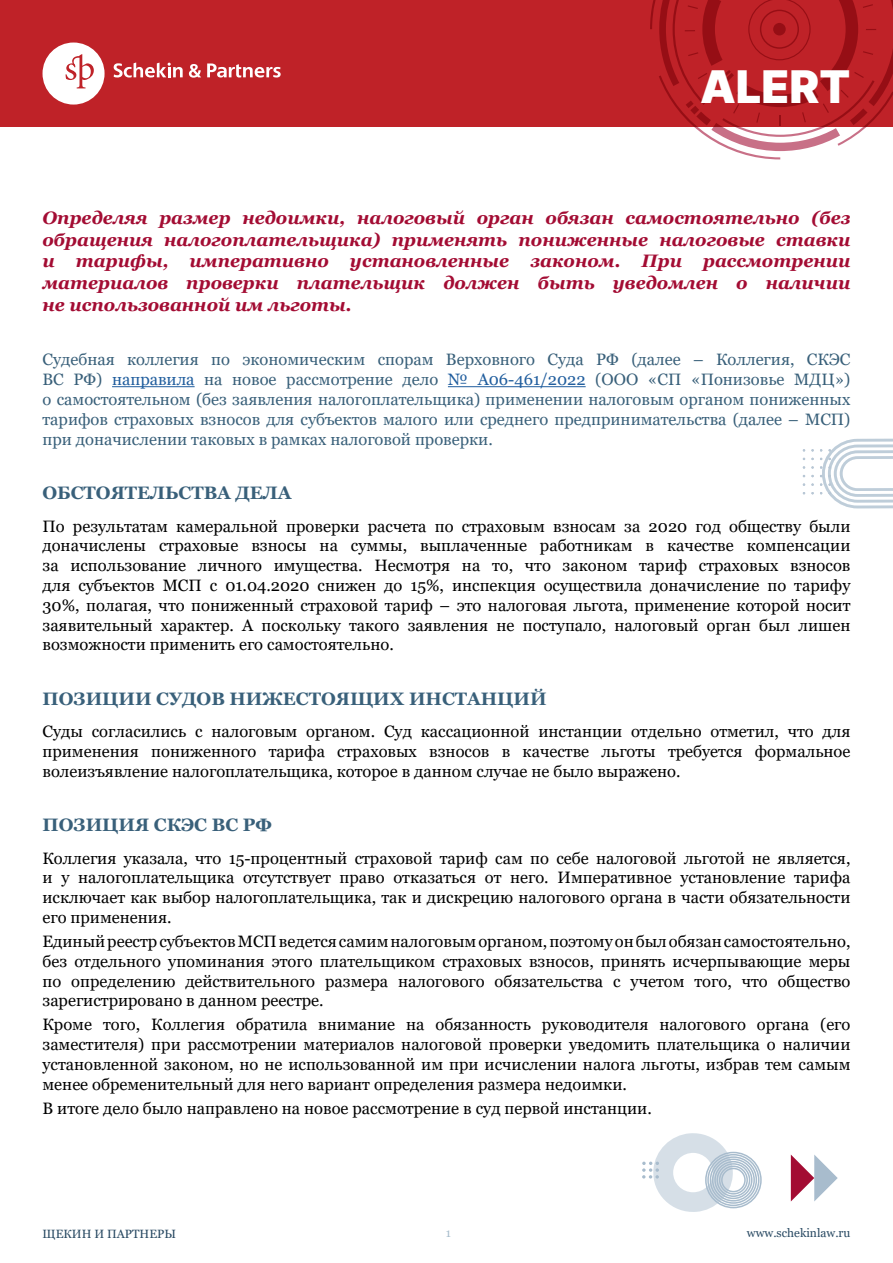
<style>
.page{position:relative;width:893px;height:1263px;background:#fff}
.page>*{position:absolute;margin:0;border:0;box-sizing:border-box;transform-origin:0 0}
.t1{font:45px "Inter";color:#fff}
.t2{font:italic 700 18px/21.6px "Georgia";color:#a30c33;text-align:justify}
.t3{font:700 18px "Georgia";color:#39607a}
.t4{font:16.5px/19.8px "Georgia";color:#000;text-align:justify}
.t5{font:16.5px/19.8px "Georgia";color:#39607a;text-align:justify}
.t6{font:12px "Georgia";color:#284962}
.t7{font:12px "Georgia";color:#a8bdcc}
.s1{color:#215e9e}
</style>
<div class="page">
<div style="left:0;top:0;width:893px;height:127px;background:#bf2228"></div>
<svg style="left:650px;top:0;width:243px;height:159px"></svg>
<svg style="left:43px;top:43px;width:62px;height:62px"></svg>
<svg style="left:189px;top:64px;width:12px;height:14px"></svg>
<svg style="left:207px;top:63px;width:74px;height:15px"></svg>
<svg style="left:114px;top:62px;width:69px;height:16px"></svg>
<svg style="left:820px;top:439px;width:73px;height:69px"></svg>
<hr style="left:112px;top:386px;width:83px;height:1px;background:#215e9e">
<hr style="left:448px;top:386px;width:138px;height:1px;background:#215e9e">
<svg style="left:642px;top:1133px;width:120px;height:79px"></svg>
<svg style="left:791px;top:1154px;width:47px;height:47px"></svg>
<h1 class="t1" style="left:700px;top:54px;width:152px">ALERT</h1>
<p class="t2" style="left:43px;top:207px;width:809px">Определяя размер недоимки, налоговый орган обязан самостоятельно (без обращения налогоплательщика) применять пониженные налоговые ставки и тарифы, императивно установленные законом. При рассмотрении материалов проверки плательщик должен быть уведомлен о наличии не использованной им льготы.</p>
<p class="t5" style="left:43px;top:350px;width:809px">Судебная коллегия по экономическим спорам Верховного Суда РФ (далее – Коллегия, СКЭС ВС РФ) <span class="s1">направила</span> на новое рассмотрение дело <span class="s1">№ А06-461/2022</span> (ООО «СП «Понизовье МДЦ») о самостоятельном (без заявления налогоплательщика) применении налоговым органом пониженных тарифов страховых взносов для субъектов малого или среднего предпринимательства (далее – МСП) при доначислении таковых в рамках налоговой проверки.</p>
<p class="t3" style="left:43px;top:481px;width:251px">ОБСТОЯТЕЛЬСТВА ДЕЛА</p>
<p class="t4" style="left:43px;top:516px;width:809px">По результатам камеральной проверки расчета по страховым взносам за 2020 год обществу были доначислены страховые взносы на суммы, выплаченные работникам в качестве компенсации за использование личного имущества. Несмотря на то, что законом тариф страховых взносов для субъектов МСП с 01.04.2020 снижен до 15%, инспекция осуществила доначисление по тарифу 30%, полагая, что пониженный страховой тариф – это налоговая льгота, применение которой носит заявительный характер. А поскольку такого заявления не поступало, налоговый орган был лишен возможности применить его самостоятельно.</p>
<p class="t3" style="left:43px;top:687px;width:506px">ПОЗИЦИИ СУДОВ НИЖЕСТОЯЩИХ ИНСТАНЦИЙ</p>
<p class="t4" style="left:43px;top:722px;width:809px">Суды согласились с налоговым органом. Суд кассационной инстанции отдельно отметил, что для применения пониженного тарифа страховых взносов в качестве льготы требуется формальное волеизъявление налогоплательщика, которое в данном случае не было выражено.</p>
<p class="t3" style="left:43px;top:813px;width:231px">ПОЗИЦИЯ СКЭС ВС РФ</p>
<p class="t4" style="left:43px;top:848px;width:809px">Коллегия указала, что 15-процентный страховой тариф сам по себе налоговой льготой не является, и у налогоплательщика отсутствует право отказаться от него. Императивное установление тарифа исключает как выбор налогоплательщика, так и дискрецию налогового органа в части обязательности его применения.</p>
<p class="t4" style="left:43px;top:932px;width:809px">Единый реестр субъектов МСП ведется самим налоговым органом, поэтому он был обязан самостоятельно, без отдельного упоминания этого плательщиком страховых взносов, принять исчерпывающие меры по определению действительного размера налогового обязательства с учетом того, что общество зарегистрировано в данном реестре.</p>
<p class="t4" style="left:43px;top:1015px;width:809px">Кроме того, Коллегия обратила внимание на обязанность руководителя налогового органа (его заместителя) при рассмотрении материалов налоговой проверки уведомить плательщика о наличии установленной законом, но не использованной им при исчислении налога льготы, избрав тем самым менее обременительный для него вариант определения размера недоимки.</p>
<p class="t4" style="left:43px;top:1099px;width:611px">В итоге дело было направлено на новое рассмотрение в суд первой инстанции.</p>
<p class="t6" style="left:43px;top:1226px;width:135px">ЩЕКИН И ПАРТНЕРЫ</p>
<p class="t7" style="left:446px;top:1226px;width:7px">1</p>
<p class="t6" style="left:747px;top:1226px;width:105px">www.schekinlaw.ru</p>
</div>
